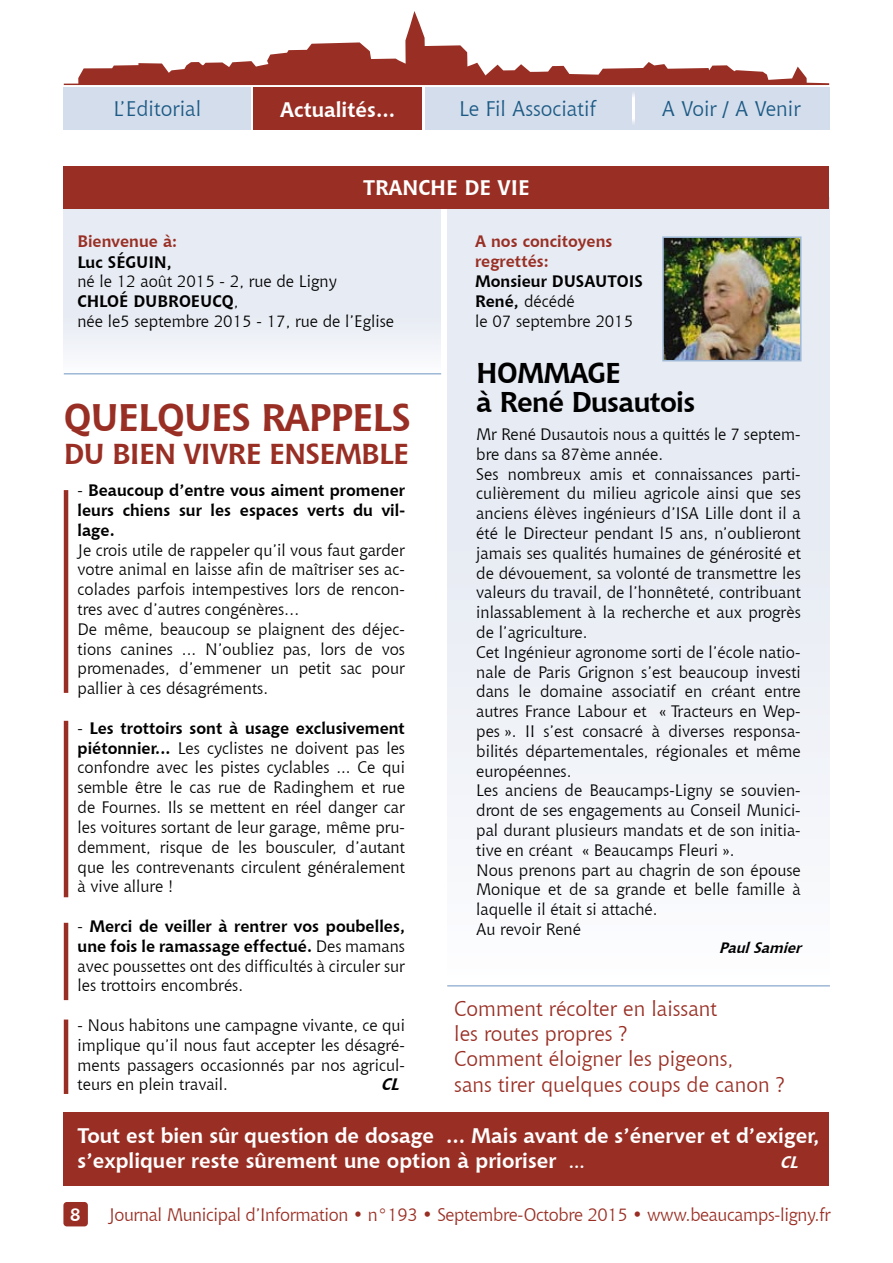
<style>
.page{position:relative;width:893px;height:1263px;background:#fff}
.page>*{position:absolute;margin:0;border:0;box-sizing:border-box;transform-origin:0 0}
.t1{font:700 38.25px "Chianti BT";letter-spacing:-.025em;color:#992f24}
.t2{font:700 28.65px "Chianti BT";letter-spacing:-.025em;color:#992f24}
.t3{font:700 28.5px/28.5px "Chianti BT";letter-spacing:-.025em;color:#000}
.t4{font:700 21px/25.2px "Chianti BT";color:#fff}
.t5{font:21px/25.2px "Chianti BT";color:#992f24}
.t6{font:21px "Chianti BT";color:#1c5a85}
.t7{font:18px "Chianti BT";letter-spacing:-.02em;color:#992f24}
.t8{font:16.5px/19.8px "Chianti BT";color:#000}
.t9{font:700 16.5px/19.8px "Chianti BT";color:#000;text-align:justify}
.t10{font:700 16.5px/19.8px "Chianti BT";color:#992f24}
.t11{font:italic 700 16.5px "Chianti BT";color:#000}
.t12{font:italic 700 16.5px "Chianti BT";color:#fff}
.t13{font:italic 700 15px "Chianti BT";color:#000}
.s1{font-weight:700}
.s2{font-weight:400}
.s3{font-size:16.5px}
</style>
<div class="page">
<svg style="left:64px;top:11px;width:765px;height:74px"></svg>
<div style="left:63px;top:1202px;width:25px;height:24px;background:#992f24;border-radius:3px"></div>
<div style="left:447px;top:198px;width:382px;height:788px;background:linear-gradient(to bottom,#e0e4ee,#f9fbfd)"></div>
<div style="left:253px;top:87px;width:577px;height:43px;background:#d4ddeb"></div>
<div style="left:254px;top:88px;width:168px;height:42px;background:#992f24"></div>
<hr style="left:423px;top:88px;width:2px;height:42px;background:#fff">
<svg style="left:632px;top:93px;width:3px;height:31px"></svg>
<div style="left:64px;top:87px;width:187px;height:43px;background:#d4ddeb"></div>
<div style="left:64px;top:208px;width:377px;height:166px;background:linear-gradient(to bottom,#e2e7f0,#f3f5f9)"></div>
<img style="left:665px;top:239px;width:133px;height:119px">
<div style="left:662px;top:236px;width:139px;height:125px;border:2px solid #9fb8d6"></div>
<div style="left:64px;top:166px;width:765px;height:42px;background:#992f24"></div>
<hr style="left:64px;top:490px;width:4px;height:203px;background:#992f24">
<hr style="left:64px;top:721px;width:4px;height:176px;background:#992f24">
<hr style="left:64px;top:923px;width:4px;height:77px;background:#992f24">
<hr style="left:64px;top:1019px;width:4px;height:75px;background:#992f24">
<div style="left:64px;top:1113px;width:765px;height:73px;background:#992f24"></div>
<hr style="left:447px;top:985px;width:383px;height:1px;background:#9fb8d6">
<hr style="left:64px;top:373px;width:377px;height:1px;background:#9fb8d6">
<p class="t6" style="left:114px;top:95px;width:89px">L’Editorial</p>
<p class="t4" style="left:280px;top:96px;width:117px">Actualités...</p>
<p class="t6" style="left:459px;top:95px;width:138px">Le Fil Associatif</p>
<p class="t6" style="left:662px;top:95px;width:140px">A Voir / A Venir</p>
<p class="t4" style="left:363px;top:174px;width:165px">Tranche de vie</p>
<p class="t10" style="left:77px;top:231px;width:101px">Bienvenue à:</p>
<p class="t10" style="left:475px;top:231px;width:139px">A nos concitoyens regrettés:</p>
<p class="t9" style="left:475px;top:271px;width:121px">Monsieur DUSAUTOI</p>
<p class="t9" style="left:634px;top:271px;width:10px">S</p>
<p class="t8" style="left:475px;top:291px;width:160px"><span class="s1">René,</span> décédé<br>le 07 septembre 2015</p>
<p class="t9" style="left:77px;top:251px;width:96px">Luc Séguin,</p>
<p class="t8" style="left:77px;top:271px;width:318px">né le 12 août 2015 - 2, rue de Ligny<br><span class="s1">Chloé Dubroeucq</span>,<br>née le5 septembre 2015 - 17, rue de l’Eglise</p>
<h3 class="t3" style="left:476px;top:357px;width:221px">H ommage<br>à René Dusautois</h3>
<p class="t8" style="left:476px;top:424px;width:326px">Mr René Dusautois nous a quittés le 7 septem&shy;bre dans sa 87ème année.<br>Ses nombreux amis et connaissances parti&shy;culièrement du milieu agricole ainsi que ses anciens élèves ingénieurs d’ISA Lille dont il a été le Directeur pendant l5 ans, n’oublieront jamais ses qualités humaines de générosité et de dévouement, sa volonté de transmettre les valeurs du travail, de l’honnêteté, contribuant inlassablement à la recherche et aux progrès de l’agriculture.<br>Cet Ingénieur agronome sorti de l’école natio&shy;nale de Paris Grignon s’est beaucoup investi dans le domaine associatif en créant entre autres France Labour et « Tracteurs en Wep&shy;pes ». II s’est consacré à diverses responsa&shy;bilités départementales, régionales et même européennes.<br>Les anciens de Beaucamps-Ligny se souvien&shy;dront de ses engagements au Conseil Munici&shy;pal durant plusieurs mandats et de son initia&shy;tive en créant « Beaucamps Fleuri ».<br>Nous prenons part au chagrin de son épouse Monique et de sa grande et belle famille à laquelle il était si attaché.<br>Au revoir René</p>
<p class="t13" style="left:719px;top:937px;width:89px">PaulSamier</p>
<h1 class="t1" style="left:64px;top:390px;width:266px">Quelques rappels</h1>
<h2 class="t2" style="left:64px;top:433px;width:260px">du bien vivre ensemble</h2>
<p class="t9" style="left:78px;top:480px;width:329px"><span class="s2">-</span> Beaucoup d’entre vous aiment promener leurs chiens sur les espaces verts du vil&shy;lage.</p>
<p class="t8" style="left:78px;top:539px;width:329px">Je crois utile de rappeler qu’il vous faut garder votre animal en laisse afin de maîtriser ses ac&shy;colades parfois intempestives lors de rencon&shy;tres avec d’autres congénères…<br>De même, beaucoup se plaignent des déjec&shy;tions canines ... N’oubliez pas, lors de vos promenades, d’emmener un petit sac pour pallier à ces désagréments.</p>
<p class="t8" style="left:78px;top:718px;width:329px;text-align:justify">- <span class="s1">Les trottoirs sont à usage exclusivement piétonnier...</span> Les cyclistes ne doivent pas les confondre avec les pistes cyclables ... Ce qui semble être le cas rue de Radinghem et rue de Fournes. Ils se mettent en réel danger car les voitures sortant de leur garage, même pru&shy;demment, risque de les bousculer, d’autant que les contrevenants circulent généralement à vive allure !</p>
<p class="t8" style="left:78px;top:916px;width:329px;text-align:justify">- <span class="s1">Merci de veiller à rentrer vos poubelles, une fois le ramassage effectué.</span> Des mamans avec poussettes ont des difficultés à circuler sur les trottoirs encombrés.</p>
<p class="t8" style="left:78px;top:1015px;width:329px;text-align:justify">- Nous habitons une campagne vivante, ce qui implique qu’il nous faut accepter les désagré&shy;ments passagers occasionnés par nos agricul&shy;teurs en plein travail.</p>
<p class="t5" style="left:454px;top:995px;width:333px">Comment récolter en laissant<br>les routes propres ?<br>Comment éloigner les pigeons,<br>sans tirer quelques coups de canon ?</p>
<p class="t4" style="left:78px;top:1121px;width:743px">Tout est bien sûr question de dosage ... Mais avant de s’énerver et d’exiger, s’expliquer reste sûrement une option à prioriser <span class="s3">…</span></p>
<p class="t11" style="left:381px;top:1073px;width:25px">CL</p>
<p class="t12" style="left:780px;top:1150px;width:25px">CL</p>
<p class="t7" style="left:109px;top:1202px;width:723px">Journal Municipal d’Information • n°193 • Septembre-Octobre 2015 • www.beaucamps-ligny.fr</p>
</div>
